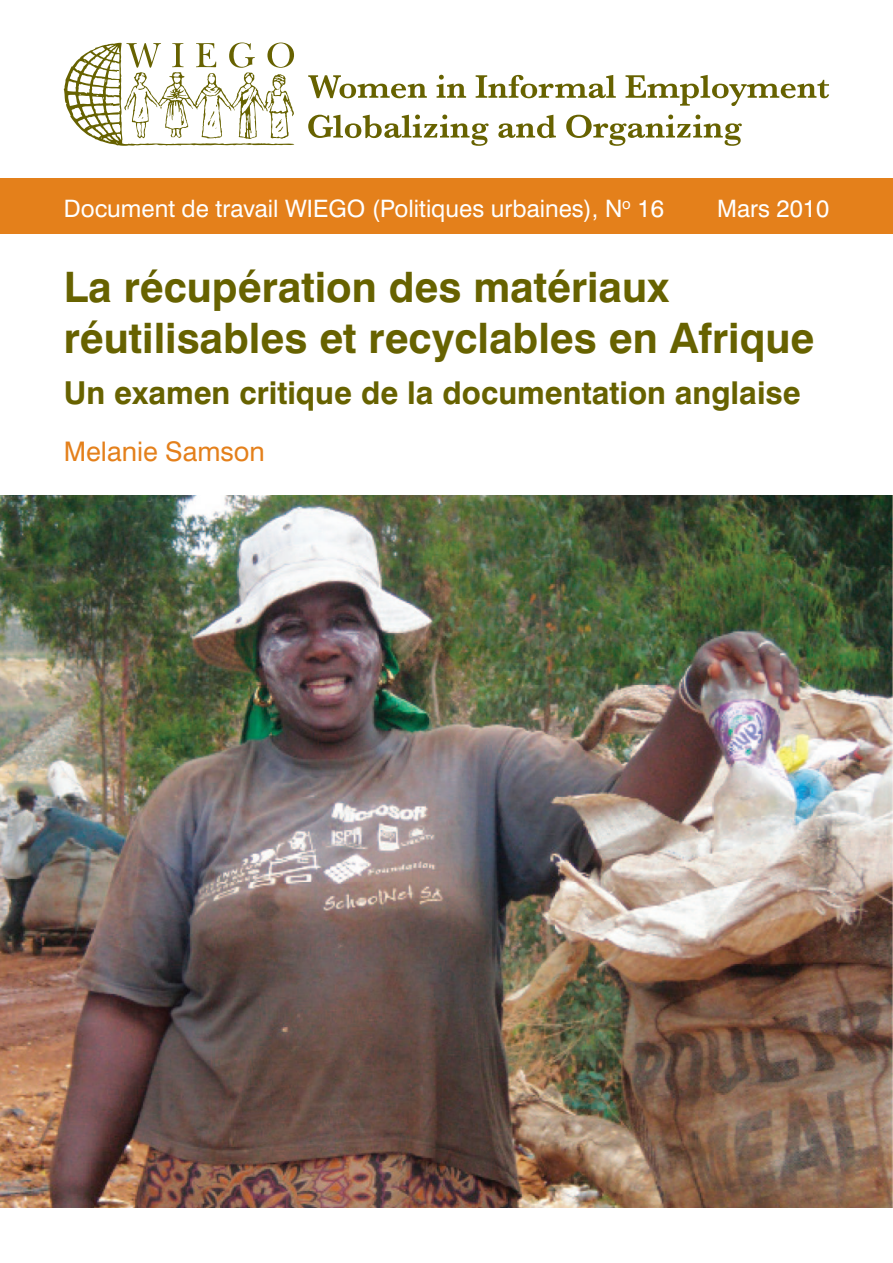
<style>
.page{position:relative;width:893px;height:1263px;background:#fff}
.page>*{position:absolute;margin:0;border:0;box-sizing:border-box;transform-origin:0 0}
.t1{font:700 42px/51px "Swiss 721 BT";color:#676200}
.t2{font:700 31.5px "Swiss 721 BT";color:#676200}
.t3{font:27px "Swiss 721 BT";color:#e4801b}
.t4{font:24px "Swiss 721 BT";color:#fff}
</style>
<div class="page">
<img style="left:0;top:495px;width:893px;height:713px">
<div style="left:0;top:179px;width:893px;height:55px;background:#e4801b"></div>
<svg style="left:308px;top:75px;width:119px;height:23px"></svg>
<svg style="left:437px;top:75px;width:29px;height:23px"></svg>
<svg style="left:476px;top:75px;width:140px;height:23px"></svg>
<svg style="left:625px;top:75px;width:204px;height:31px"></svg>
<svg style="left:308px;top:115px;width:181px;height:31px"></svg>
<svg style="left:498px;top:115px;width:58px;height:23px"></svg>
<svg style="left:566px;top:115px;width:176px;height:31px"></svg>
<svg style="left:64px;top:43px;width:230px;height:103px"></svg>
<p class="t4" style="left:64px;top:194px;width:602px">Document de travail WIEGO (Politiques urbaines), N<sup>o</sup> 16</p>
<p class="t4" style="left:717px;top:194px;width:114px">Mars 2010</p>
<p class="t1" style="left:64px;top:261px;width:752px">La récupération des matériaux réutilisables et recyclables en Afrique</p>
<p class="t2" style="left:64px;top:373px;width:738px">Un examen critique de la documentation anglaise</p>
<p class="t3" style="left:64px;top:435px;width:203px">Melanie Samson</p>
</div>
